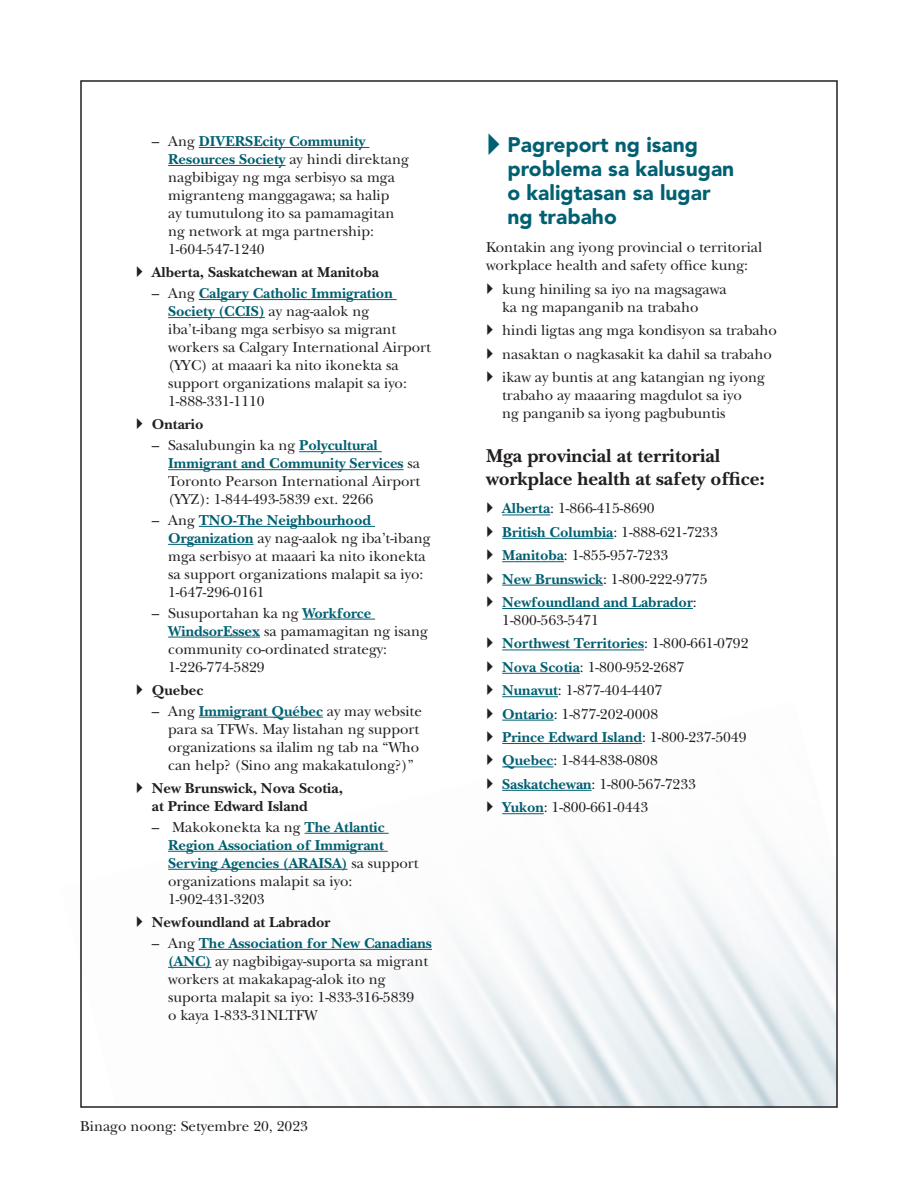
<style>
.page{position:relative;width:918px;height:1188px;background:#fff}
.page>*{position:absolute;margin:0;border:0;box-sizing:border-box;transform-origin:0 0}
.t1{font:900 21px/24px "Avenir LT Std";color:#006072}
.Body_H2{font:700 19.5px/22.5px "New Baskerville Std";color:#231f20}
.Body_text{font:15px/18px "New Baskerville Std";color:#231f20}
.t2{font:700 15px/18px "New Baskerville Std";color:#006072}
.t3{font:700 15px/18px "New Baskerville Std";color:#231f20}
.s1{font-weight:700;color:#006072}
.s2{font-weight:400;color:#231f20}
</style>
<div class="page">
<hr style="left:199px;top:147px;width:170px;height:1px;background:#006072">
<hr style="left:168px;top:165px;width:118px;height:1px;background:#006072">
<hr style="left:199px;top:299px;width:198px;height:1px;background:#006072">
<hr style="left:168px;top:317px;width:97px;height:1px;background:#006072">
<hr style="left:299px;top:451px;width:83px;height:1px;background:#006072">
<hr style="left:168px;top:469px;width:236px;height:1px;background:#006072">
<hr style="left:199px;top:526px;width:176px;height:1px;background:#006072">
<hr style="left:168px;top:544px;width:86px;height:1px;background:#006072">
<hr style="left:303px;top:619px;width:72px;height:1px;background:#006072">
<hr style="left:168px;top:637px;width:92px;height:1px;background:#006072">
<hr style="left:199px;top:717px;width:124px;height:1px;background:#006072">
<hr style="left:305px;top:833px;width:84px;height:1px;background:#006072">
<hr style="left:168px;top:851px;width:220px;height:1px;background:#006072">
<hr style="left:168px;top:869px;width:179px;height:1px;background:#006072">
<hr style="left:199px;top:949px;width:233px;height:1px;background:#006072">
<hr style="left:168px;top:967px;width:43px;height:1px;background:#006072">
<hr style="left:502px;top:515px;width:48px;height:1px;background:#006072">
<hr style="left:502px;top:538px;width:111px;height:1px;background:#006072">
<hr style="left:502px;top:561px;width:62px;height:1px;background:#006072">
<hr style="left:502px;top:585px;width:101px;height:1px;background:#006072">
<hr style="left:502px;top:608px;width:191px;height:1px;background:#006072">
<hr style="left:502px;top:650px;width:142px;height:1px;background:#006072">
<hr style="left:502px;top:673px;width:78px;height:1px;background:#006072">
<hr style="left:502px;top:696px;width:56px;height:1px;background:#006072">
<hr style="left:502px;top:720px;width:52px;height:1px;background:#006072">
<hr style="left:502px;top:743px;width:140px;height:1px;background:#006072">
<hr style="left:502px;top:767px;width:51px;height:1px;background:#006072">
<hr style="left:502px;top:790px;width:90px;height:1px;background:#006072">
<hr style="left:502px;top:813px;width:42px;height:1px;background:#006072">
<p class="Body_text" style="left:168px;top:132px;width:242px;text-indent:-16px">– Ang <span class="s1">DIVERSEcity Community<br>Resources Society</span> ay hindi direktang nagbibigay ng mga serbisyo sa mga migranteng manggagawa; sa halip<br>ay tumutulong ito sa pamamagitan ng network at mga partnership:<br>1‑604‑547‑1240</p>
<p class="t3" style="left:152px;top:264px;width:229px">Alberta, Saskatchewan at Manitoba</p>
<p class="Body_text" style="left:168px;top:284px;width:264px;text-indent:-16px">– Ang <span class="s1">Calgary Catholic Immigration Society (CCIS)</span> ay nag‑aalok ng iba’t‑ibang mga serbisyo sa migrant workers sa Calgary International Airport (YYC) at maaari ka nito ikonekta sa support organizations malapit sa iyo:<br>1‑888‑331‑1110</p>
<p class="t3" style="left:152px;top:416px;width:53px">Ontario</p>
<p class="Body_text" style="left:168px;top:436px;width:254px;text-indent:-16px">– Sasalubungin ka ng <span class="s1">Polycultural Immigrant and Community Services</span> sa Toronto Pearson International Airport (YYZ): 1‑844‑493‑5839 ext. 2266</p>
<p class="Body_text" style="left:168px;top:511px;width:264px;text-indent:-16px">– Ang <span class="s1">TNO‑The Neighbourhood Organization</span> ay nag‑aalok ng iba’t‑ibang mga serbisyo at maaari ka nito ikonekta sa support organizations malapit sa iyo:<br>1‑647‑296‑0161</p>
<p class="Body_text" style="left:168px;top:604px;width:261px;text-indent:-16px">– Susuportahan ka ng <span class="s1">Workforce<br>WindsorEssex</span> sa pamamagitan ng isang community co‑ordinated strategy:<br>1‑226‑774‑5829</p>
<p class="t3" style="left:152px;top:681px;width:53px">Quebec</p>
<p class="Body_text" style="left:168px;top:702px;width:255px;text-indent:-16px">– Ang <span class="s1">Immigrant Québec</span> ay may website para sa TFWs. May listahan ng support organizations sa ilalim ng tab na “Who can help? (Sino ang makakatulong?)”</p>
<p class="t3" style="left:152px;top:779px;width:192px">New Brunswick, Nova Scotia, at Prince Edward Island</p>
<p class="Body_text" style="left:168px;top:818px;width:252px;text-indent:-16px">– Makokonekta ka ng <span class="s1">The Atlantic<br>Region Association of Immigrant<br>Serving Agencies (ARAISA)</span> sa support organizations malapit sa iyo:<br>1‑902‑431‑3203</p>
<p class="t3" style="left:152px;top:913px;width:180px">Newfoundland at Labrador</p>
<p class="Body_text" style="left:168px;top:934px;width:265px;text-indent:-16px">– Ang <span class="s1">The Association for New Canadians (ANC)</span> ay nagbibigay‑suporta sa migrant workers at makakapag‑alok ito ng suporta malapit sa iyo: 1‑833‑316‑5839<br>o kaya 1‑833‑31NLTFW</p>
<p class="Body_text" style="left:80px;top:1118px;width:229px">Binago noong: Setyembre 20, 2023</p>
<p class="t1" style="left:508px;top:132px;width:228px">Pagreport ng isang problema sa kalusugan o kaligtasan sa lugar ng trabaho</p>
<p class="Body_text" style="left:486px;top:239px;width:278px">Kontakin ang iyong provincial o territorial workplace health and safety office kung:</p>
<p class="Body_text" style="left:502px;top:280px;width:226px">kung hiniling sa iyo na magsagawa ka ng mapanganib na trabaho</p>
<p class="Body_text" style="left:502px;top:321px;width:276px">hindi ligtas ang mga kondisyon sa trabaho</p>
<p class="Body_text" style="left:502px;top:345px;width:271px">nasaktan o nagkasakit ka dahil sa trabaho</p>
<p class="Body_text" style="left:502px;top:368px;width:264px">ikaw ay buntis at ang katangian ng iyong trabaho ay maaaring magdulot sa iyo<br>ng panganib sa iyong pagbubuntis</p>
<p class="Body_H2" style="left:486px;top:445px;width:280px">Mga provincial at territorial workplace health at safety office:</p>
<p class="Body_text" style="left:502px;top:500px;width:154px"><span class="s1">Alberta</span>: 1‑866‑415‑8690</p>
<p class="t2" style="left:502px;top:523px;width:217px">British Columbia<span class="s2">: 1‑888‑621‑7233</span></p>
<p class="Body_text" style="left:502px;top:546px;width:168px"><span class="s1">Manitoba</span>: 1‑855‑957‑7233</p>
<p class="Body_text" style="left:502px;top:570px;width:207px"><span class="s1">New Brunswick</span>: 1‑800‑222‑9775</p>
<p class="t2" style="left:502px;top:593px;width:196px">Newfoundland and Labrador<span class="s2">:<br>1‑800‑563‑5471</span></p>
<p class="t2" style="left:502px;top:635px;width:248px">Northwest Territories<span class="s2">: 1‑800‑661‑0792</span></p>
<p class="Body_text" style="left:502px;top:658px;width:184px"><span class="s1">Nova Scotia</span>: 1‑800‑952‑2687</p>
<p class="Body_text" style="left:502px;top:681px;width:162px"><span class="s1">Nunavut</span>: 1‑877‑404‑4407</p>
<p class="Body_text" style="left:502px;top:705px;width:157px"><span class="s1">Ontario</span>: 1‑877‑202‑0008</p>
<p class="t2" style="left:502px;top:728px;width:246px">Prince Edward Island<span class="s2">: 1‑800‑237‑5049</span></p>
<p class="Body_text" style="left:502px;top:752px;width:157px"><span class="s1">Quebec</span>: 1‑844‑838‑0808</p>
<p class="Body_text" style="left:502px;top:775px;width:195px"><span class="s1">Saskatchewan</span>: 1‑800‑567‑7233</p>
<p class="Body_text" style="left:502px;top:798px;width:148px"><span class="s1">Yukon</span>: 1‑800‑661‑0443</p>
</div>
